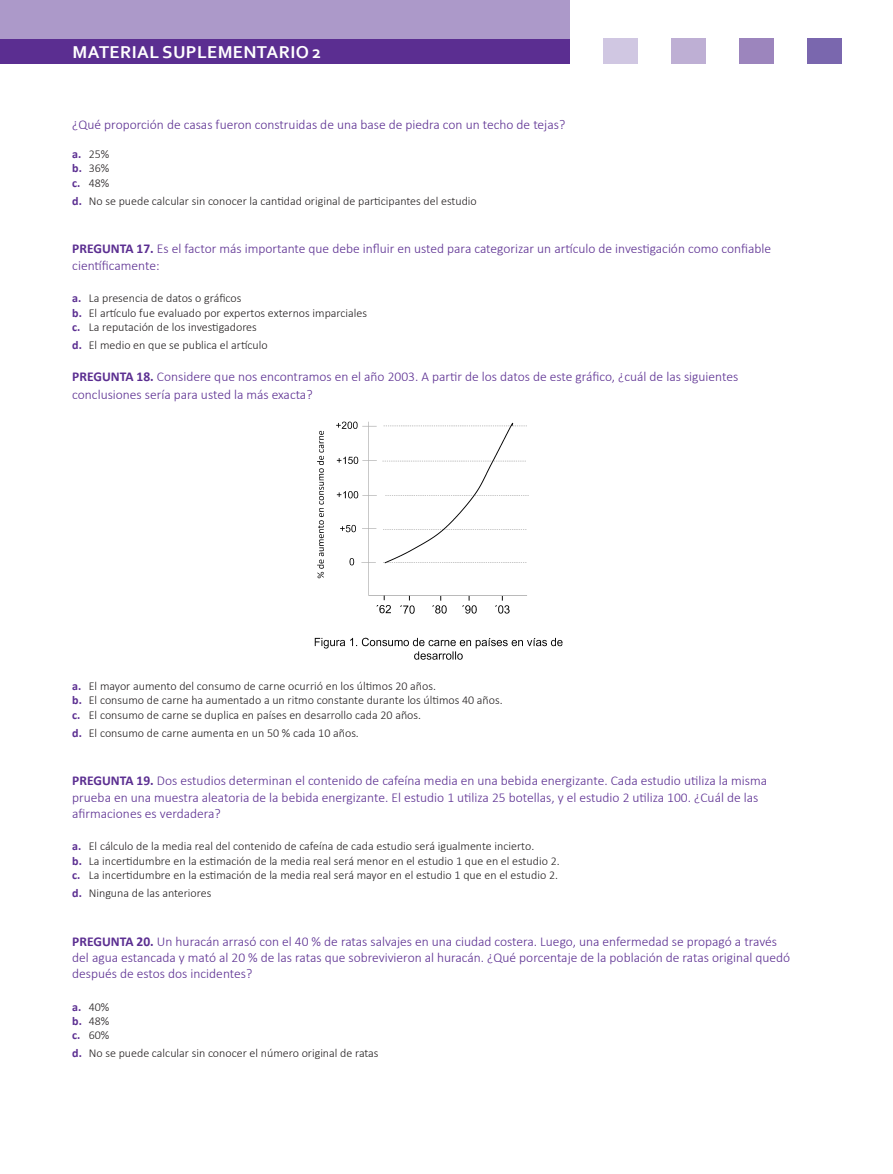
<style>
.page{position:relative;width:893px;height:1174px;background:#fff}
.page>*{position:absolute;margin:0;border:0;box-sizing:border-box;transform-origin:0 0}
.t1{font:700 18px "Corbel";letter-spacing:.02em;color:#fff}
.t2{font:300 13.5px/16.2px "Calibri";color:#5b2e91}
.t3{font:300 12px "Calibri";color:#231f20}
.s1{font-weight:700;color:#5b2e91}
.s2{font-weight:700}
</style>
<div class="page">
<div style="left:808px;top:38px;width:34px;height:26px;background:#7a67ae"></div>
<div style="left:604px;top:38px;width:34px;height:26px;background:#d0c7e2"></div>
<div style="left:672px;top:38px;width:34px;height:26px;background:#beafd4"></div>
<div style="left:740px;top:38px;width:34px;height:26px;background:#9c85bd"></div>
<div style="left:0;top:38px;width:570px;height:26px;background:#5b2e91"></div>
<div style="left:0;top:0;width:570px;height:38px;background:#ac99c9"></div>
<img style="left:314px;top:421px;width:249px;height:239px">
<h1 class="t1" style="left:73px;top:41px;width:250px">MATERIAL SUPLEMENTARIO 2</h1>
<p class="t2" style="left:72px;top:116px;width:494px">¿Qué proporción de casas fueron construidas de una base de piedra con un techo de tejas?</p>
<p class="t3" style="left:72px;top:147px;width:39px"><span class="s1">a.</span> 25%</p>
<p class="t3" style="left:72px;top:161px;width:39px"><span class="s1">b.</span> 36%</p>
<p class="t3" style="left:72px;top:175px;width:39px"><span class="s1">c.</span> 48%</p>
<p class="t3" style="left:72px;top:193px;width:406px"><span class="s1">d.</span> No se puede calcular sin conocer la cantidad original de participantes del estudio</p>
<p class="t2" style="left:72px;top:241px;width:700px"><span class="s2">PREGUNTA 17.</span> Es el factor más importante que debe influir en usted para categorizar un artículo de investigación como confiable científicamente:</p>
<p class="t3" style="left:72px;top:291px;width:171px"><span class="s1">a.</span> La presencia de datos o gráficos</p>
<p class="t3" style="left:72px;top:305px;width:296px"><span class="s1">b.</span> El artículo fue evaluado por expertos externos imparciales</p>
<p class="t3" style="left:72px;top:319px;width:186px"><span class="s1">c.</span> La reputación de los investigadores</p>
<p class="t3" style="left:72px;top:337px;width:197px"><span class="s1">d.</span> El medio en que se publica el artículo</p>
<p class="t2" style="left:72px;top:368px;width:667px;line-height:18px"><span class="s2">PREGUNTA 18.</span> Considere que nos encontramos en el año 2003. A partir de los datos de este gráfico, ¿cuál de las siguientes conclusiones sería para usted la más exacta?</p>
<p class="t3" style="left:72px;top:678px;width:365px"><span class="s1">a.</span> El mayor aumento del consumo de carne ocurrió en los últimos 20 años.</p>
<p class="t3" style="left:72px;top:693px;width:432px"><span class="s1">b.</span> El consumo de carne ha aumentado a un ritmo constante durante los últimos 40 años.</p>
<p class="t3" style="left:72px;top:707px;width:350px"><span class="s1">c.</span> El consumo de carne se duplica en países en desarrollo cada 20 años.</p>
<p class="t3" style="left:72px;top:725px;width:288px"><span class="s1">d.</span> El consumo de carne aumenta en un 50 % cada 10 años.</p>
<p class="t2" style="left:72px;top:772px;width:696px"><span class="s2">PREGUNTA 19.</span> Dos estudios determinan el contenido de cafeína media en una bebida energizante. Cada estudio utiliza la misma prueba en una muestra aleatoria de la bebida energizante. El estudio 1 utiliza 25 botellas, y el estudio 2 utiliza 100. ¿Cuál de las afirmaciones es verdadera?</p>
<p class="t3" style="left:72px;top:839px;width:463px"><span class="s1">a.</span> El cálculo de la media real del contenido de cafeína de cada estudio será igualmente incierto.</p>
<p class="t3" style="left:72px;top:853px;width:489px"><span class="s1">b.</span> La incertidumbre en la estimación de la media real será menor en el estudio 1 que en el estudio 2.</p>
<p class="t3" style="left:72px;top:867px;width:487px"><span class="s1">c.</span> La incertidumbre en la estimación de la media real será mayor en el estudio 1 que en el estudio 2.</p>
<p class="t3" style="left:72px;top:885px;width:141px"><span class="s1">d.</span> Ninguna de las anteriores</p>
<p class="t2" style="left:72px;top:933px;width:719px"><span class="s2">PREGUNTA 20.</span> Un huracán arrasó con el 40 % de ratas salvajes en una ciudad costera. Luego, una enfermedad se propagó a través del agua estancada y mató al 20 % de las ratas que sobrevivieron al huracán. ¿Qué porcentaje de la población de ratas original quedó después de estos dos incidentes?</p>
<p class="t3" style="left:72px;top:999px;width:39px"><span class="s1">a.</span> 40%</p>
<p class="t3" style="left:72px;top:1013px;width:39px"><span class="s1">b.</span> 48%</p>
<p class="t3" style="left:72px;top:1028px;width:39px"><span class="s1">c.</span> 60%</p>
<p class="t3" style="left:72px;top:1046px;width:308px"><span class="s1">d.</span> No se puede calcular sin conocer el número original de ratas</p>
</div>
